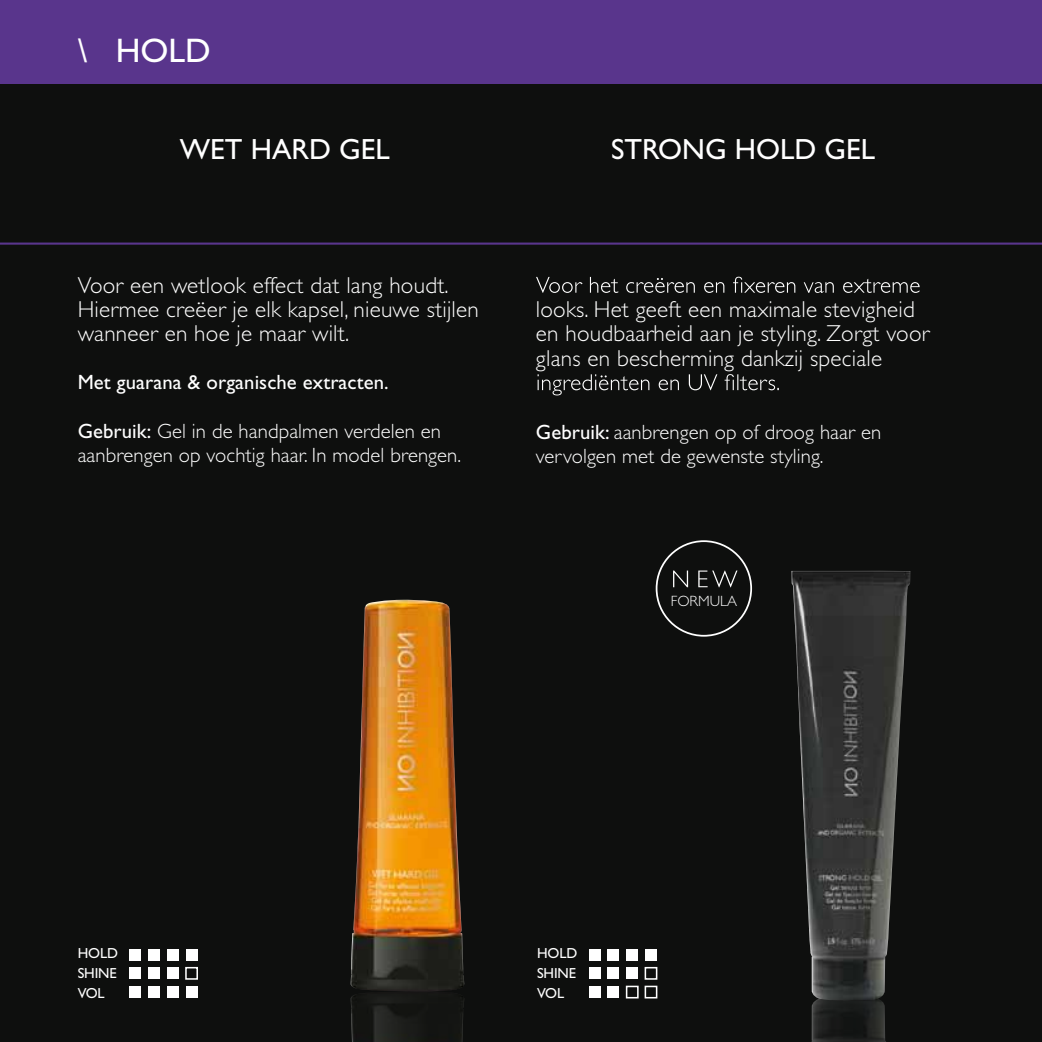
<style>
.page{position:relative;width:1042px;height:1042px;background:#0e0f0e}
.page>*{position:absolute;margin:0;border:0;box-sizing:border-box;transform-origin:0 0}
.t1{font:34.12px "Gill Sans Std";color:#fff}
.t2{font:29.22px "Gill Sans Std";color:#fff}
.t3{font:300 23.1px/24.3px "Gill Sans Std";letter-spacing:.01em;color:#fff}
.t4{font:300 20.65px/24.3px "Gill Sans Std";letter-spacing:.005em;color:#fff}
.t5{font:20.65px "Gill Sans Std";letter-spacing:.005em;color:#fff}
.t6{font:300 14.88px "Gill Sans Std";color:#fff}
.t7{font:14.53px/20.1px "Gill Sans Std";letter-spacing:-.01em;color:#fff;text-align:justify}
.s1{font-weight:400}
</style>
<div class="page">
<div style="left:0;top:0;width:1042px;height:84px;background:#59358c"></div>
<hr style="left:0;top:242px;width:1042px;height:3px;background:#59358c">
<svg style="left:536px;top:277px;width:383px;height:16px"></svg>
<svg style="left:537px;top:374px;width:242px;height:21px"></svg>
<img style="left:351px;top:600px;width:113px;height:442px">
<div style="left:130px;top:949px;width:11px;height:11px;background:#fff"></div>
<div style="left:130px;top:967px;width:11px;height:12px;background:#fff"></div>
<div style="left:130px;top:986px;width:11px;height:11px;background:#fff"></div>
<div style="left:148px;top:949px;width:12px;height:11px;background:#fff"></div>
<div style="left:148px;top:967px;width:12px;height:12px;background:#fff"></div>
<div style="left:148px;top:986px;width:12px;height:11px;background:#fff"></div>
<div style="left:167px;top:949px;width:11px;height:11px;background:#fff"></div>
<div style="left:167px;top:967px;width:11px;height:12px;background:#fff"></div>
<div style="left:167px;top:986px;width:11px;height:11px;background:#fff"></div>
<div style="left:186px;top:949px;width:11px;height:11px;background:#fff"></div>
<div style="left:185px;top:967px;width:13px;height:12px;border:2px solid #fff"></div>
<div style="left:186px;top:986px;width:11px;height:11px;background:#fff"></div>
<div style="left:589px;top:949px;width:11px;height:11px;background:#fff"></div>
<div style="left:589px;top:967px;width:11px;height:12px;background:#fff"></div>
<div style="left:589px;top:986px;width:11px;height:11px;background:#fff"></div>
<div style="left:608px;top:949px;width:11px;height:11px;background:#fff"></div>
<div style="left:608px;top:967px;width:11px;height:12px;background:#fff"></div>
<div style="left:608px;top:986px;width:11px;height:11px;background:#fff"></div>
<div style="left:626px;top:949px;width:12px;height:11px;background:#fff"></div>
<div style="left:626px;top:967px;width:12px;height:12px;background:#fff"></div>
<div style="left:626px;top:985px;width:12px;height:13px;border:2px solid #fff"></div>
<div style="left:645px;top:949px;width:11px;height:11px;background:#fff"></div>
<div style="left:644px;top:967px;width:13px;height:12px;border:2px solid #fff"></div>
<div style="left:644px;top:985px;width:13px;height:13px;border:2px solid #fff"></div>
<img style="left:811px;top:1001px;width:75px;height:41px">
<img style="left:791px;top:571px;width:119px;height:430px">
<svg style="left:673px;top:570px;width:64px;height:17px"></svg>
<div style="left:656px;top:540px;width:96px;height:96px;border:2px solid #fff;border-radius:50%"></div>
<h1 class="t1" style="left:78px;top:31px;width:135px">\ HOLD</h1>
<p class="t2" style="left:180px;top:132px;width:211px">WET HARD GEL</p>
<p class="t3" style="left:78px;top:273px;width:403px">Voor een wetlook effect dat lang houdt.<br>Hiermee creëer je elk kapsel, nieuwe stijlen wanneer en hoe je maar wilt.</p>
<p class="t5" style="left:78px;top:370px;width:312px">Met guarana &amp; organische extracten.</p>
<p class="t4" style="left:78px;top:419px;width:385px"><span class="s1">Gebruik:</span> Gel in de handpalmen verdelen en aanbrengen op vochtig haar. In model brengen.</p>
<p class="t2" style="left:611px;top:132px;width:265px">STRONG HOLD GEL</p>
<p class="t3" style="left:536px;top:297px;width:395px">looks. Het geeft een maximale stevigheid en houdbaarheid aan je styling. Zorgt voor glans en bescherming dankzij speciale</p>
<p class="t4" style="left:536px;top:420px;width:347px"><span class="s1">Gebruik:</span> aanbrengen op of droog haar en vervolgen met de gewenste styling.</p>
<p class="t6" style="left:671px;top:592px;width:68px">FORMULA</p>
<p class="t7" style="left:78px;top:943px;width:42px">HOLD SHINE VOL</p>
<p class="t7" style="left:537px;top:943px;width:42px">HOLD SHINE VOL</p>
</div>
